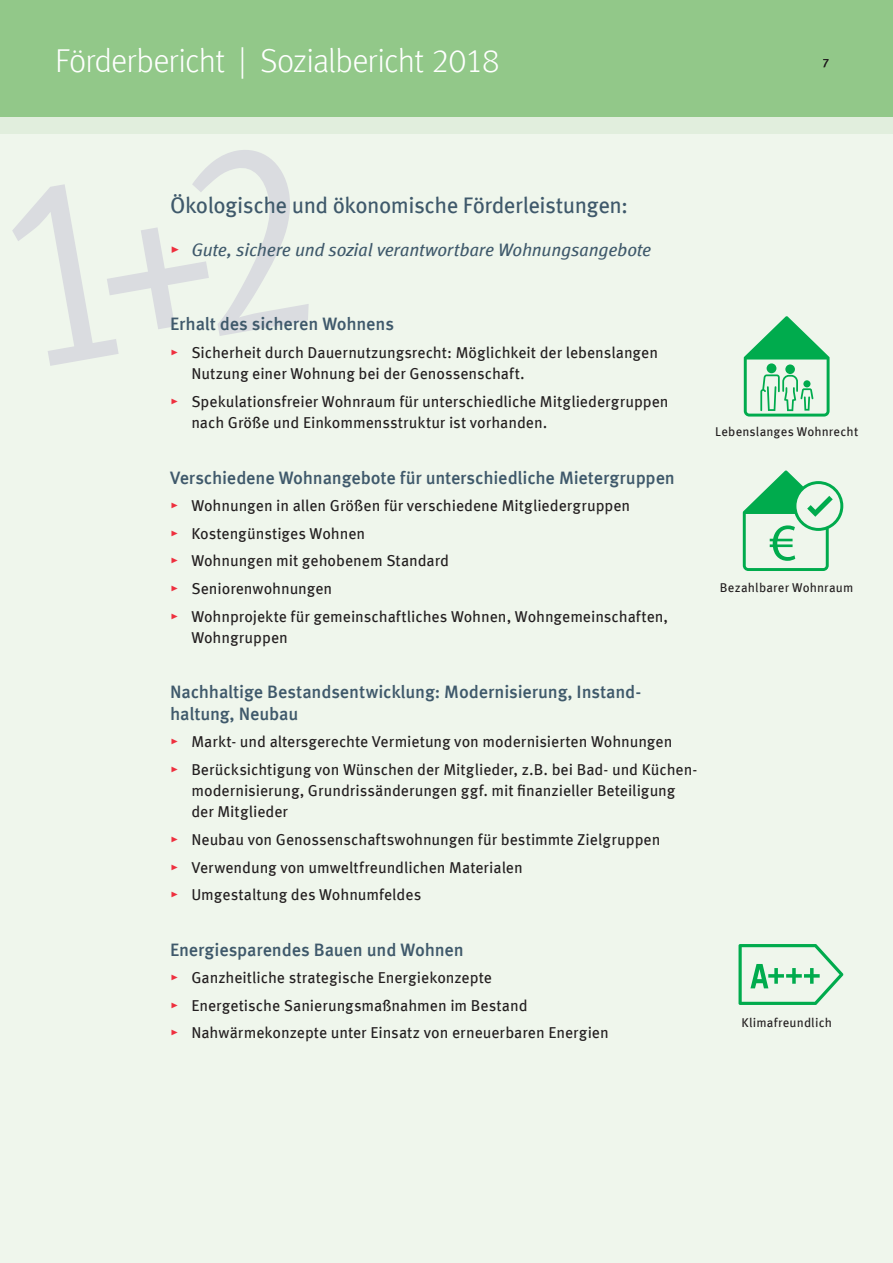
<style>
.page{position:relative;width:893px;height:1263px;background:#fff}
.page>*{position:absolute;margin:0;border:0;box-sizing:border-box;transform-origin:0 0}
.t1{font:300 33px "Meta Offc";letter-spacing:-.025em;color:#fff}
.t2{font:22.5px "Meta Offc";letter-spacing:-.025em;color:#3f596b}
.t3{font:500 18px/21.3px "Meta Offc";letter-spacing:-.01em;color:#3f596b}
.t4{font:italic 18px "Meta Offc";letter-spacing:-.015em;color:#3f596b}
.t5{font:15.75px/27.6px "Meta Offc";color:#231f20}
.t6{font:12.75px "Meta Offc";letter-spacing:.015em;color:#231f20}
.t7{font:12px "Meta Offc";color:#231f20}
.s1{font-weight:500;font-style:normal;color:#ee2f3e}
.s2{color:#ee2f3e}
</style>
<div class="page">
<div style="left:0;top:117px;width:893px;height:1146px;background:#eff6ec"></div>
<svg style="left:744px;top:316px;width:86px;height:101px"></svg>
<div style="left:803px;top:380px;width:7px;height:7px;background:#00ab4d;border-radius:50%"></div>
<svg style="left:743px;top:470px;width:100px;height:101px"></svg>
<svg style="left:738px;top:944px;width:105px;height:61px"></svg>
<div style="left:0;top:115px;width:893px;height:19px;background:#e1eedd"></div>
<div style="left:0;top:0;width:893px;height:117px;background:#92c889"></div>
<h1 class="t1" style="left:55px;top:41px;width:446px">Förderbericht | Sozialbericht 2018</h1>
<p class="t7" style="left:822px;top:55px;width:8px">7</p>
<h2 class="t2" style="left:170px;top:192px;width:460px">Ökologische und ökonomische Förderleistungen:</h2>
<p class="t4" style="left:170px;top:239px;width:483px"><span class="s1">▸</span> Gute, sichere und sozial verantwortbare Wohnungsangebote</p>
<p class="t3" style="left:170px;top:314px;width:226px">Erhalt des sicheren Wohnens</p>
<p class="t5" style="left:191px;top:342px;width:468px;line-height:21.3px;text-indent:-21px"><span class="s2">▸</span> Sicherheit durch Dauernutzungsrecht: Möglichkeit der lebenslangen<br>Nutzung einer Wohnung bei der Genossenschaft.</p>
<p class="t5" style="left:191px;top:391px;width:479px;line-height:21.3px;text-indent:-21px"><span class="s2">▸</span> Spekulationsfreier Wohnraum für unterschiedliche Mitgliedergruppen nach Größe und Einkommensstruktur ist vorhanden.</p>
<p class="t3" style="left:170px;top:467px;width:506px">Verschiedene Wohnangebote für unterschiedliche Mietergruppen</p>
<p class="t5" style="left:170px;top:492px;width:500px"><span class="s2">▸</span> Wohnungen in allen Größen für verschiedene Mitgliedergruppen<br><span class="s2">▸</span> Kostengünstiges Wohnen<br><span class="s2">▸</span> Wohnungen mit gehobenem Standard<br><span class="s2">▸</span> Seniorenwohnungen<br><span class="s2">▸</span> Wohnprojekte für gemeinschaftliches Wohnen, Wohngemeinschaften,</p>
<p class="t5" style="left:191px;top:624px;width:98px">Wohn gruppen</p>
<p class="t3" style="left:170px;top:682px;width:473px">Nachhaltige Bestandsentwicklung: Modernisierung, Instand&shy;haltung, Neubau</p>
<p class="t5" style="left:170px;top:728px;width:529px"><span class="s2">▸</span> Markt- und altersgerechte Vermietung von modernisierten Wohnungen<br><span class="s2">▸</span> Berücksichtigung von Wünschen der Mitglieder, z.B. bei Bad- und Küchen -</p>
<p class="t5" style="left:191px;top:780px;width:485px;line-height:21.3px">mo der ni sierung, Grundrissänderungen ggf. mit finanzieller Beteiligung der Mitglieder</p>
<p class="t5" style="left:170px;top:826px;width:492px"><span class="s2">▸</span> Neubau von Genossenschaftswohnungen für bestimmte Zielgruppen <span class="s2">▸</span> Verwendung von umweltfreundlichen Materialen<br><span class="s2">▸</span> Umgestaltung des Wohnumfeldes</p>
<p class="t3" style="left:170px;top:939px;width:295px">Energiesparendes Bauen und Wohnen</p>
<p class="t5" style="left:170px;top:964px;width:440px"><span class="s2">▸</span> Ganzheitliche strategische Energiekonzepte<br><span class="s2">▸</span> Energetische Sanierungsmaßnahmen im Bestand<br><span class="s2">▸</span> Nahwärmekonzepte unter Einsatz von erneuerbaren Energien</p>
<p class="t6" style="left:715px;top:424px;width:145px">Lebenslanges Wohnrecht</p>
<p class="t6" style="left:720px;top:580px;width:135px">Bezahlbarer Wohnraum</p>
<p class="t6" style="left:741px;top:1015px;width:92px">Klimafreundlich</p>
</div>
